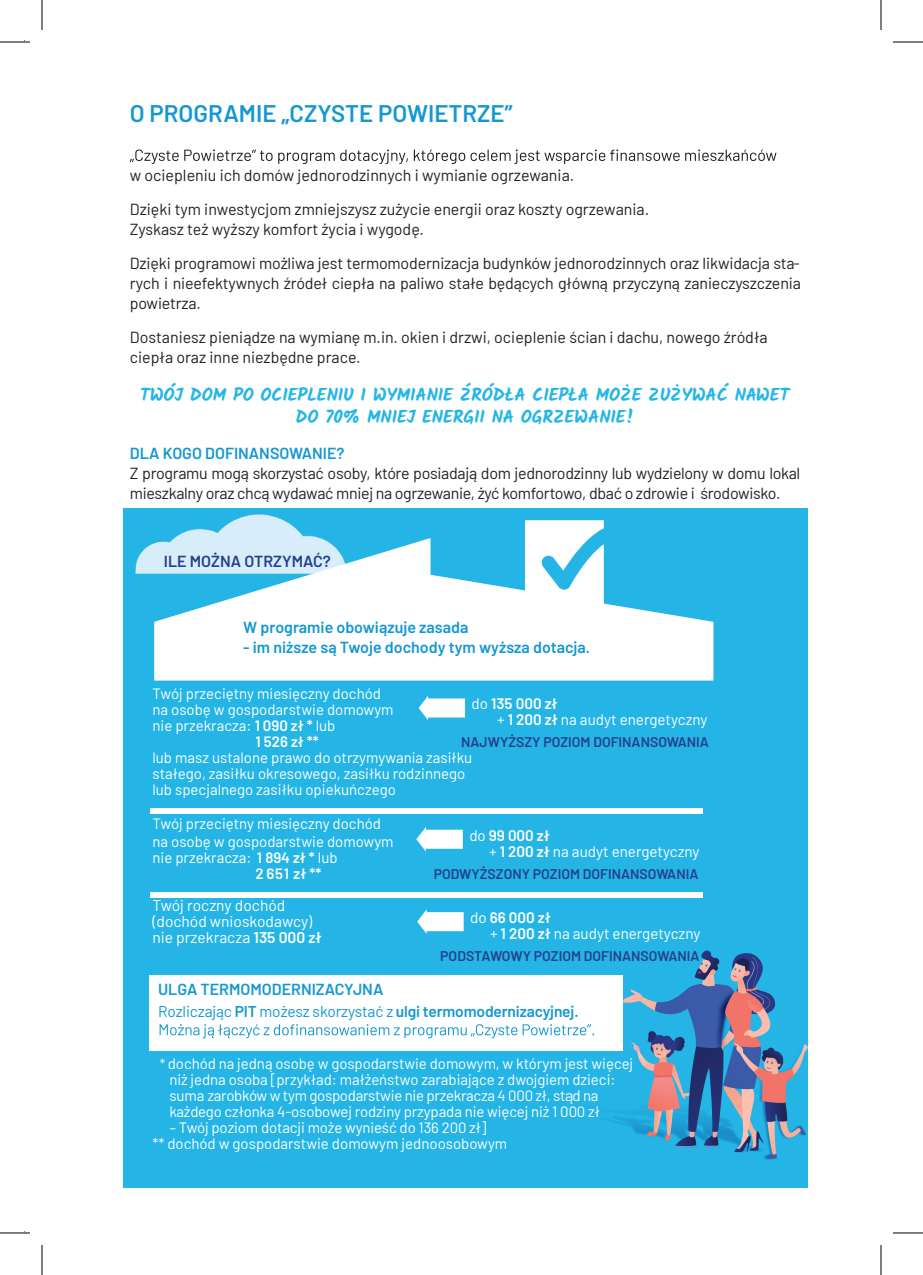
<style>
.page{position:relative;width:923px;height:1275px;background:#fff}
.page>*{position:absolute;margin:0;border:0;box-sizing:border-box;transform-origin:0 0}
.t1{font:600 24px "Barlow";color:#1497d2}
.t2{font:700 18px/22px "Kalam";letter-spacing:-.01em;color:#26b6e6;text-align:center}
.t3{font:16px/20px "Barlow";letter-spacing:-.01em;color:#231f20}
.t4{font:600 16px "Barlow";color:#1497d2}
.t5{font:600 16px "Barlow";color:#253f8e}
.t6{font:15.6px/16px "Barlow";color:#fff}
.t7{font:15.6px "Barlow";letter-spacing:-.01em;color:#1497d2}
.t8{font:15.2px/16px "Barlow";color:#fff}
.t9{font:15px/16px "Barlow";letter-spacing:-.005em;color:#fff}
.t10{font:600 15px "Barlow";color:#fff}
.t11{font:600 14px "Barlow";color:#253f8e}
.s1{font-weight:600;color:#1497d2}
.s2{font-weight:600}
.s3{font-size:14px}
</style>
<div class="page">
<div style="left:123px;top:508px;width:685px;height:679px;background:#24b5e6"></div>
<div style="left:149px;top:975px;width:473px;height:75px;background:#fff"></div>
<svg style="left:154px;top:520px;width:559px;height:160px"></svg>
<svg style="left:130px;top:149px;width:646px;height:15px"></svg>
<svg style="left:160px;top:1024px;width:434px;height:14px"></svg>
<div style="left:150px;top:808px;width:552px;height:6px;background:#fff"></div>
<div style="left:150px;top:891px;width:552px;height:6px;background:#fff"></div>
<svg style="left:416px;top:827px;width:47px;height:24px"></svg>
<svg style="left:419px;top:695px;width:46px;height:25px"></svg>
<svg style="left:417px;top:909px;width:47px;height:25px"></svg>
<div style="left:569px;top:1091px;width:151px;height:72px;background:#24b5e6"></div>
<img style="left:720px;top:1159px;width:88px;height:11px">
<svg style="left:623px;top:950px;width:185px;height:209px"></svg>
<hr style="left:0;top:42px;width:30px;height:1px;background:#000">
<hr style="left:893px;top:42px;width:30px;height:1px;background:#000">
<hr style="left:0;top:1232px;width:30px;height:1px;background:#000">
<hr style="left:893px;top:1232px;width:30px;height:1px;background:#000">
<hr style="left:42px;top:0;width:1px;height:30px;background:#000">
<hr style="left:42px;top:1244px;width:1px;height:30px;background:#000">
<hr style="left:881px;top:0;width:1px;height:30px;background:#000">
<hr style="left:881px;top:1244px;width:1px;height:30px;background:#000">
<p class="t1" style="left:130px;top:95px;width:384px">O PROGRAMIE „CZYSTE POWIETRZE”</p>
<p class="t3" style="left:130px;top:157px;width:521px;line-height:34px">w ociepleniu ich domów jednorodzinnych i wymianie ogrzewania.<br>Dzięki tym inwestycjom zmniejszysz zużycie energii oraz koszty ogrzewania.</p>
<p class="t3" style="left:130px;top:211px;width:671px;line-height:34px">Zyskasz też wyższy komfort życia i wygodę.<br>Dzięki programowi możliwa jest termomodernizacja budynków jednorodzinnych oraz likwidacja sta-</p>
<p class="t3" style="left:130px;top:272px;width:673px">rych i nieefektywnych źródeł ciepła na paliwo stałe będących główną przyczyną zanieczyszczenia powietrza.</p>
<p class="t3" style="left:130px;top:326px;width:639px">Dostaniesz pieniądze na wymianę m.in. okien i drzwi, ocieplenie ścian i dachu, nowego źródła ciepła oraz inne niezbędne prace.</p>
<p class="t2" style="left:140px;top:384px;width:651px">TWÓJ DOM PO OCIEPLENIU I WYMIANIE ŹRÓDŁA CIEPŁA MOŻE ZUŻYWAĆ NAWET<br>DO 70% MNIEJ ENERGII NA OGRZEWANIE!</p>
<p class="t3" style="left:130px;top:442px;width:672px"><span class="s1">DLA KOGO DOFINANSOWANIE?<br></span>Z programu mogą skorzystać osoby, które posiadają dom jednorodzinny lub wydzielony w domu lokal mieszkalny oraz chcą wydawać mniej na ogrzewanie, żyć komfortowo, dbać o zdrowie i środowisko.</p>
<p class="t5" style="left:164px;top:549px;width:169px">ILE MOŻNA OTRZYMAĆ?</p>
<p class="t4" style="left:243px;top:615px;width:227px">W programie obowiązuje zasada</p>
<p class="t4" style="left:243px;top:635px;width:349px">- im niższe są Twoje dochody tym wyższa dotacja.</p>
<p class="t9" style="left:152px;top:684px;width:230px">Twój przeciętny miesięczny dochód</p>
<p class="t9" style="left:152px;top:700px;width:243px">na osobę w gospodarstwie domowym</p>
<p class="t9" style="left:152px;top:716px;width:184px">nie przekracza: <span class="s2">1 090 zł *</span> lub</p>
<p class="t10" style="left:256px;top:730px;width:65px">1 526 zł **</p>
<p class="t9" style="left:152px;top:748px;width:321px">lub masz ustalone prawo do otrzymywania zasiłku</p>
<p class="t9" style="left:152px;top:764px;width:314px">stałego, zasiłku okresowego, zasiłku rodzinnego</p>
<p class="t9" style="left:152px;top:780px;width:245px">lub specjalnego zasiłku opiekuńczego</p>
<p class="t9" style="left:152px;top:813px;width:243px;line-height:18px">Twój przeciętny miesięczny dochód na osobę w gospodarstwie domowym</p>
<p class="t9" style="left:256px;top:848px;width:83px;text-indent:-103px">nie przekracza: <span class="s2">1 894 zł *</span> lub<br><span class="s2">2 651 zł **</span></p>
<p class="t6" style="left:152px;top:896px;width:171px">Twój roczny dochód (dochód wnioskodawcy) nie przekracza <span class="s2">135 000 zł</span></p>
<p class="t4" style="left:158px;top:977px;width:227px">ULGA TERMOMODERNIZACYJNA</p>
<p class="t7" style="left:158px;top:1000px;width:422px">Rozliczając <span class="s2">PIT</span> możesz skorzystać z <span class="s2">ulgi termomodernizacyjnej.</span></p>
<p class="t9" style="left:169px;top:1054px;width:465px;text-indent:-10px"><span class="s3">*</span> dochód na jedną osobę w gospodarstwie domowym, w którym jest więcej niż jedna osoba [przykład: małżeństwo zarabiające z dwojgiem dzieci: suma zarobków w tym gospodarstwie nie przekracza 4 000 zł, stąd na każdego członka 4-osobowej rodziny przypada nie więcej niż 1 000 zł</p>
<p class="t9" style="left:152px;top:1118px;width:356px;text-align:center">– Twój poziom dotacji może wynieść do 136 200 zł]<br>** dochód w gospodarstwie domowym jednoosobowym</p>
<p class="t8" style="left:497px;top:694px;width:212px;text-indent:-26px">do <span class="s2">135 000 zł<br></span>+ <span class="s2">1 200 zł</span> na audyt energetyczny</p>
<p class="t11" style="left:461px;top:732px;width:249px">NAJWYŻSZY POZIOM DOFINANSOWANIA</p>
<p class="t8" style="left:489px;top:826px;width:212px;text-indent:-20px">do <span class="s2">99 000 zł<br></span>+ <span class="s2">1 200 zł</span> na audyt energetyczny</p>
<p class="t11" style="left:434px;top:863px;width:266px">PODWYŻSZONY POZIOM DOFINANSOWANIA</p>
<p class="t8" style="left:490px;top:908px;width:212px;text-indent:-20px">do <span class="s2">66 000 zł<br></span>+ <span class="s2">1 200 zł</span> na audyt energetyczny</p>
<p class="t11" style="left:440px;top:945px;width:261px">PODSTAWOWY POZIOM DOFINANSOWANIA</p>
</div>
